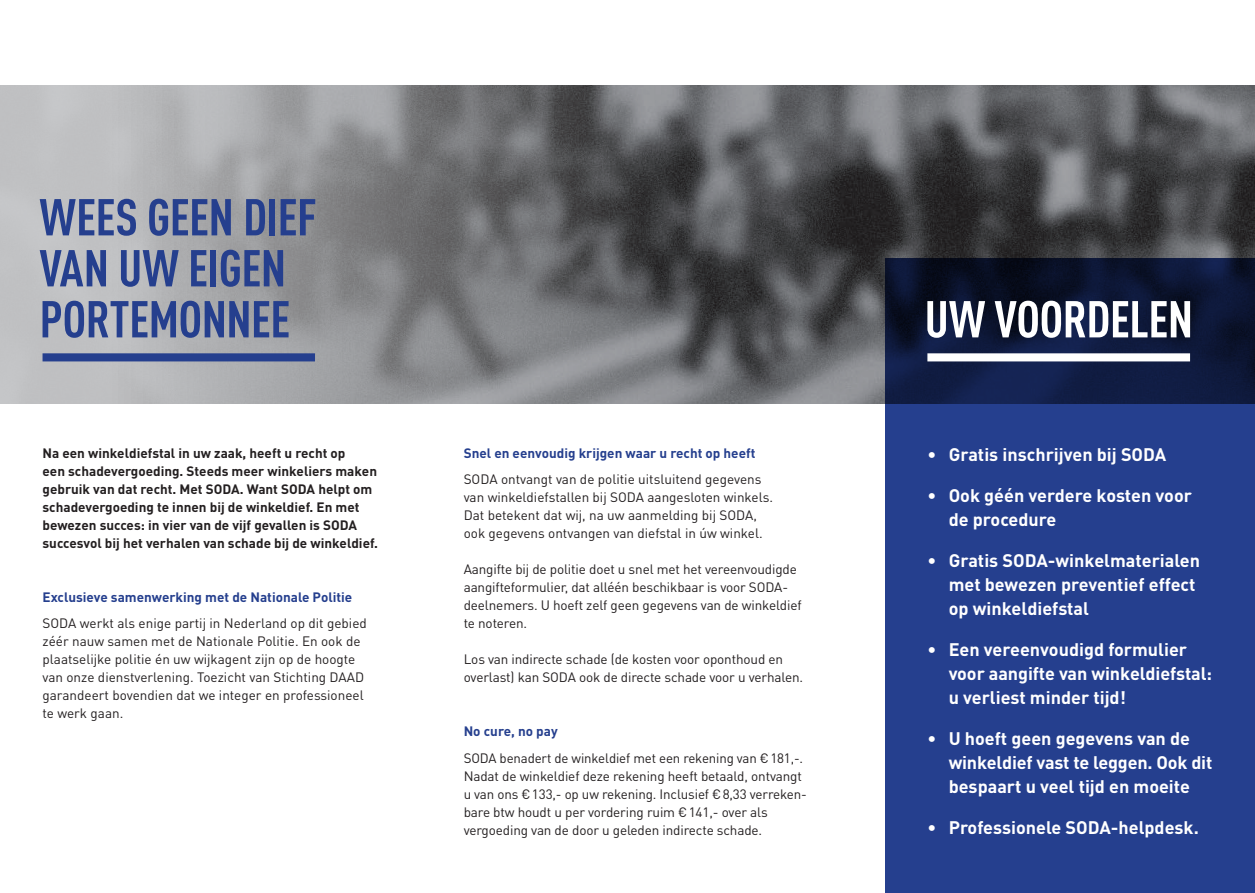
<style>
.page{position:relative;width:1255px;height:893px;background:#fff}
.page>*{position:absolute;margin:0;border:0;box-sizing:border-box;transform-origin:0 0}
.t1{font:700 51px/51px "DIN Cond";letter-spacing:-.01em;color:#253f8e}
.t2{font:700 51px "DIN Cond";letter-spacing:-.01em;color:#fff}
.t3{font:700 18px/24px "DIN";color:#fff}
.t4{font:13.5px/18px "DIN Pro";letter-spacing:-.01em;color:#231f20}
.t5{font:700 13.5px/18px "DIN";color:#231f20}
.t6{font:700 13.5px "DIN";color:#253f8e}
</style>
<div class="page">
<img style="left:0;top:85px;width:1254px;height:319px">
<svg style="left:884px;top:259px;width:370px;height:634px;background:#20377b"></svg>
<div style="left:43px;top:353px;width:272px;height:8px;background:#253f8e"></div>
<div style="left:927px;top:353px;width:262px;height:8px;background:#fff"></div>
<h1 class="t1" style="left:39px;top:190px;width:279px">WEES GEEN DIEF<br>VAN UW EIGEN<br>PORTEMONNEE</h1>
<p class="t5" style="left:43px;top:443px;width:337px">Na een winkeldiefstal in uw zaak, heeft u recht op<br>een schadevergoeding. Steeds meer winkeliers maken gebruik van dat recht. Met SODA. Want SODA helpt om schadevergoeding te innen bij de winkeldief. En met bewezen succes: in vier van de vijf gevallen is SODA succesvol bij het verhalen van schade bij de winkeldief.</p>
<p class="t6" style="left:43px;top:588px;width:311px">Exclusieve samenwerking met de Nationale Politie</p>
<p class="t4" style="left:43px;top:614px;width:326px">SODA werkt als enige partij in Nederland op dit gebied zéér nauw samen met de Nationale Politie. En ook de plaatselijke politie én uw wijkagent zijn op de hoogte van onze dienstverlening. Toezicht van Stichting DAAD garandeert bovendien dat we integer en professioneel te werk gaan.</p>
<p class="t6" style="left:463px;top:444px;width:293px">Snel en eenvoudig krijgen waar u recht op heeft</p>
<p class="t4" style="left:463px;top:470px;width:311px">SODA ontvangt van de politie uitsluitend gegevens van winkeldiefstallen bij SODA aangesloten winkels.<br>Dat betekent dat wij, na uw aanmelding bij SODA, ook gegevens ontvangen van diefstal in úw winkel.</p>
<p class="t4" style="left:463px;top:560px;width:339px">Aangifte bij de politie doet u snel met het vereenvoudigde aangifteformulier, dat alléén beschikbaar is voor SODA&shy;deelnemers. U hoeft zelf geen gegevens van de winkeldief te noteren.</p>
<p class="t4" style="left:463px;top:650px;width:341px">Los van indirecte schade (de kosten voor oponthoud en overlast) kan SODA ook de directe schade voor u verhalen.</p>
<p class="t6" style="left:463px;top:722px;width:95px">No cure, no pay</p>
<p class="t4" style="left:463px;top:748px;width:342px">SODA benadert de winkeldief met een rekening van €181,-.<br>Nadat de winkeldief deze rekening heeft betaald, ontvangt u van ons €133,- op uw rekening. Inclusief €8,33 verreken&shy;bare btw houdt u per vordering ruim €141,- over als vergoeding van de door u geleden indirecte schade.</p>
<h1 class="t2" style="left:924px;top:288px;width:270px">UW VOORDELEN</h1>
<h2 class="t3" style="left:927px;top:442px;width:240px">• Gratis inschrijven bij SODA</h2>
<h2 class="t3" style="left:948px;top:483px;width:245px;text-indent:-21px">• Ook géén verdere kosten voor de procedure</h2>
<h2 class="t3" style="left:948px;top:548px;width:253px;text-indent:-21px">• Gratis SODA-winkelmaterialen met bewezen preventief effect op winkeldiefstal</h2>
<h2 class="t3" style="left:948px;top:637px;width:265px;text-indent:-21px">• Een vereenvoudigd formulier voor aangifte van winkeldiefstal: u verliest minder tijd!</h2>
<h2 class="t3" style="left:948px;top:726px;width:265px;text-indent:-21px">• U hoeft geen gegevens van de winkeldief vast te leggen. Ook dit bespaart u veel tijd en moeite</h2>
<h2 class="t3" style="left:927px;top:815px;width:273px">• Professionele SODA-helpdesk.</h2>
</div>
